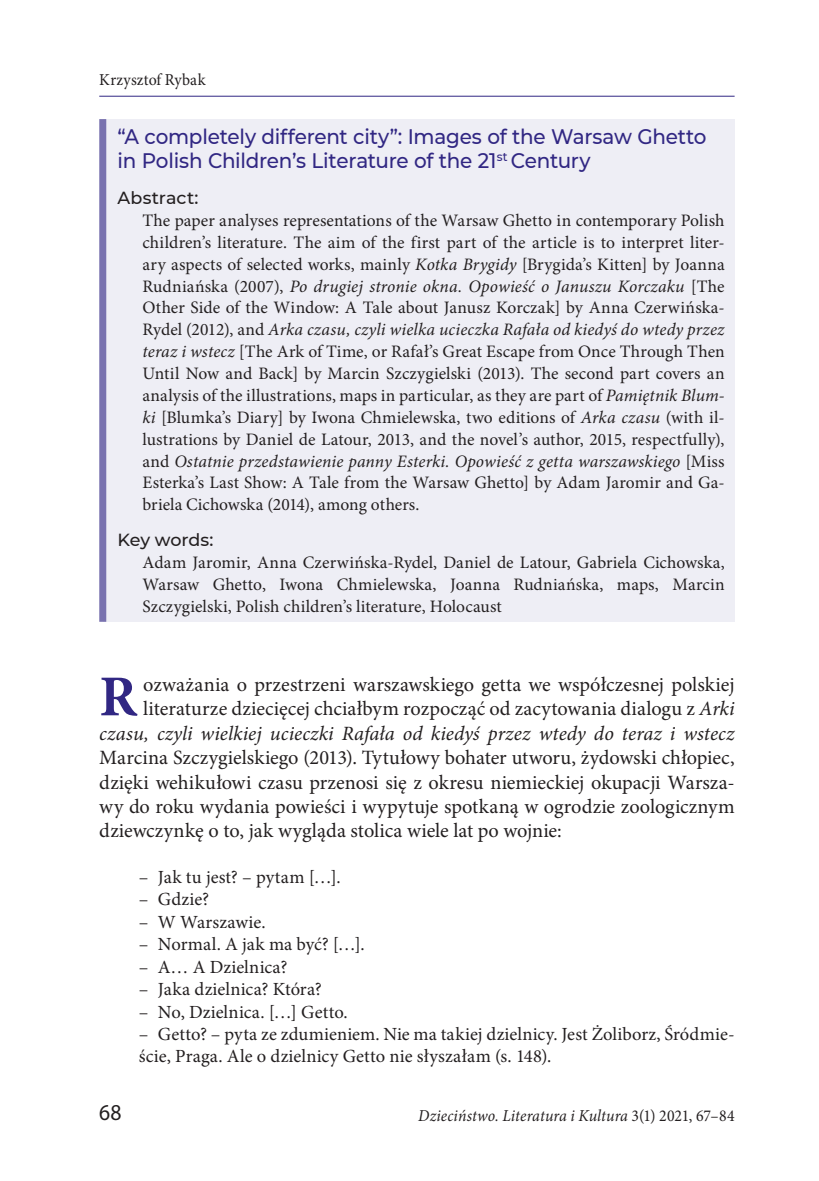
<style>
.page{position:relative;width:819px;height:1181px;background:#fff}
.page>*{position:absolute;margin:0;border:0;box-sizing:border-box;transform-origin:0 0}
.tekst_ini{font:700 57.93px "Minion Pro";color:#312783}
.t1{font:22.75px "Myriad Pro";color:#231f20;scale:.95 1}
.tyt_ang{font:500 21px/24.5px "Montserrat";letter-spacing:-.015em;color:#312783;scale:.95 1}
.tekst_ini-2{font:20.3px "Minion Pro";color:#231f20}
.tekst_ini-3{font:italic 20.3px "Minion Pro";color:#231f20}
.tekst_cytat_sw_po{font:18.55px/22.4px "Minion Pro";letter-spacing:.005em;color:#231f20}
.tekst_cytat{font:18.55px "Minion Pro";letter-spacing:.005em;color:#231f20}
.tekst_cytat_sw_przed{font:18.55px "Minion Pro";letter-spacing:.01em;color:#231f20}
.abstrakt_ang{font:17.5px/21.9px "Minion Pro";color:#231f20;text-align:justify}
.abstrakt_slowa_ang{font:17.5px/21.9px "Minion Pro";letter-spacing:.005em;color:#231f20;text-align:justify}
.tyt_abstrakt{font:500 17.5px "Montserrat";color:#231f20}
.t2{font:italic 16.62px "Minion Pro";letter-spacing:.005em;color:#231f20;scale:.95 1}
.t3{font:16.62px "Minion Pro";letter-spacing:.015em;color:#231f20;scale:.95 1}
.s1{font-style:italic}
.s2{font-style:normal}
</style>
<div class="page">
<hr style="left:99px;top:96px;width:635px;height:1px;background:#312783">
<div style="left:103px;top:119px;width:631px;height:503px;background:#eeeef5"></div>
<div style="left:99px;top:119px;width:7px;height:503px;background:#7972af"></div>
<p class="t3" style="left:99px;top:69px;width:113px">Krzysztof Rybak</p>
<p class="tyt_ang" style="left:118px;top:123px;width:621px">“A completely different city”: Images of the Warsaw Ghetto in Polish Children’s Literature of the 21<sup>st</sup> Century</p>
<p class="tyt_abstrakt" style="left:118px;top:186px;width:82px">Abstract:</p>
<p class="abstrakt_ang" style="left:142px;top:209px;width:583px">The paper analyses representations of the Warsaw Ghetto in contemporary Polish children’s literature. The aim of the first part of the article is to interpret liter&shy;ary aspects of selected works, mainly <span class="s1">Kotka Brygidy</span> [Brygida’s Kitten] by Joanna Rudniańska (2007), <span class="s1">Po drugiej stronie okna. Opowieść o Januszu Korczaku</span> [The Other Side of the Window: A Tale about Janusz Korczak] by Anna Czerwińska-Rydel (2012), and <span class="s1">Arka czasu, czyli wielka ucieczka Rafała od kiedyś do wtedy przez teraz i wstecz</span> [The Ark of Time, or Rafał’s Great Escape from Once Through Then Until Now and Back] by Marcin Szczygielski (2013). The second part covers an analysis of the illustrations, maps in particular, as they are part of <span class="s1">Pamiętnik Blum‑ ki</span> [Blumka’s Diary] by Iwona Chmielewska, two editions of <span class="s1">Arka czasu</span> (with il&shy;lustrations by Daniel de Latour, 2013, and the novel’s author, 2015, respectfully), and <span class="s1">Ostatnie przedstawienie panny Esterki. Opowieść z getta warszawskiego</span> [Miss Esterka’s Last Show: A Tale from the Warsaw Ghetto] by Adam Jaromir and Ga&shy;briela Cichowska (2014), among others.</p>
<p class="tyt_abstrakt" style="left:118px;top:528px;width:97px">Key words:</p>
<p class="abstrakt_slowa_ang" style="left:142px;top:552px;width:583px">Adam Jaromir, Anna Czerwińska-Rydel, Daniel de Latour, Gabriela Cichowska, Warsaw Ghetto, Iwona Chmielewska, Joanna Rudniańska, maps, Marcin Szczygielski, Polish children’s literature, Holocaust</p>
<p class="tekst_ini" style="left:99px;top:656px;width:40px">R</p>
<p class="tekst_ini-2" style="left:143px;top:671px;width:593px">ozważania o przestrzeni warszawskiego getta we współczesnej polskiej</p>
<p class="tekst_ini-2" style="left:143px;top:695px;width:593px">literaturze dziecięcej chciałbym rozpocząć od zacytowania dialogu z <span class="s1">Arki</span></p>
<p class="tekst_ini-3" style="left:99px;top:719px;width:636px">czasu, czyli wielkiej ucieczki Rafała od kiedyś przez wtedy do teraz i wstecz</p>
<p class="tekst_ini-2" style="left:99px;top:744px;width:637px">Marcina Szczygielskiego (2013). Tytułowy bohater utworu, żydowski chłopiec,</p>
<p class="tekst_ini-2" style="left:99px;top:768px;width:636px">dzięki wehikułowi czasu przenosi się z okresu niemieckiej okupacji Warsza-</p>
<p class="tekst_ini-2" style="left:99px;top:793px;width:636px">wy do roku wydania powieści i wypytuje spotkaną w ogrodzie zoologicznym</p>
<p class="tekst_ini-2" style="left:99px;top:817px;width:464px">dziewczynkę o to, jak wygląda stolica wiele lat po wojnie:</p>
<p class="tekst_cytat_sw_przed" style="left:139px;top:864px;width:203px">– Jak tu jest? – pytam […].</p>
<p class="tekst_cytat" style="left:139px;top:887px;width:72px">– Gdzie?</p>
<p class="tekst_cytat" style="left:139px;top:909px;width:128px">– W Warszawie.</p>
<p class="tekst_cytat" style="left:139px;top:932px;width:227px">– Normal. A jak ma być? […].</p>
<p class="tekst_cytat" style="left:139px;top:954px;width:150px">– A… A Dzielnica?</p>
<p class="tekst_cytat" style="left:139px;top:976px;width:184px">– Jaka dzielnica? Która?</p>
<p class="tekst_cytat" style="left:139px;top:999px;width:210px">– No, Dzielnica. […] Getto.</p>
<p class="tekst_cytat_sw_po" style="left:139px;top:1023px;width:597px">– Getto? – pyta ze zdumieniem. Nie ma takiej dzielnicy. Jest Żoliborz, Śródmie&shy;ście, Praga. Ale o dzielnicy Getto nie słyszałam (s. 148).</p>
<h2 class="t1" style="left:99px;top:1098px;width:25px">68</h2>
<p class="t2" style="left:418px;top:1104px;width:334px">Dzieciństwo. Literatura i Kultura <span class="s2">3(1) 2021, 67–84</span></p>
</div>
